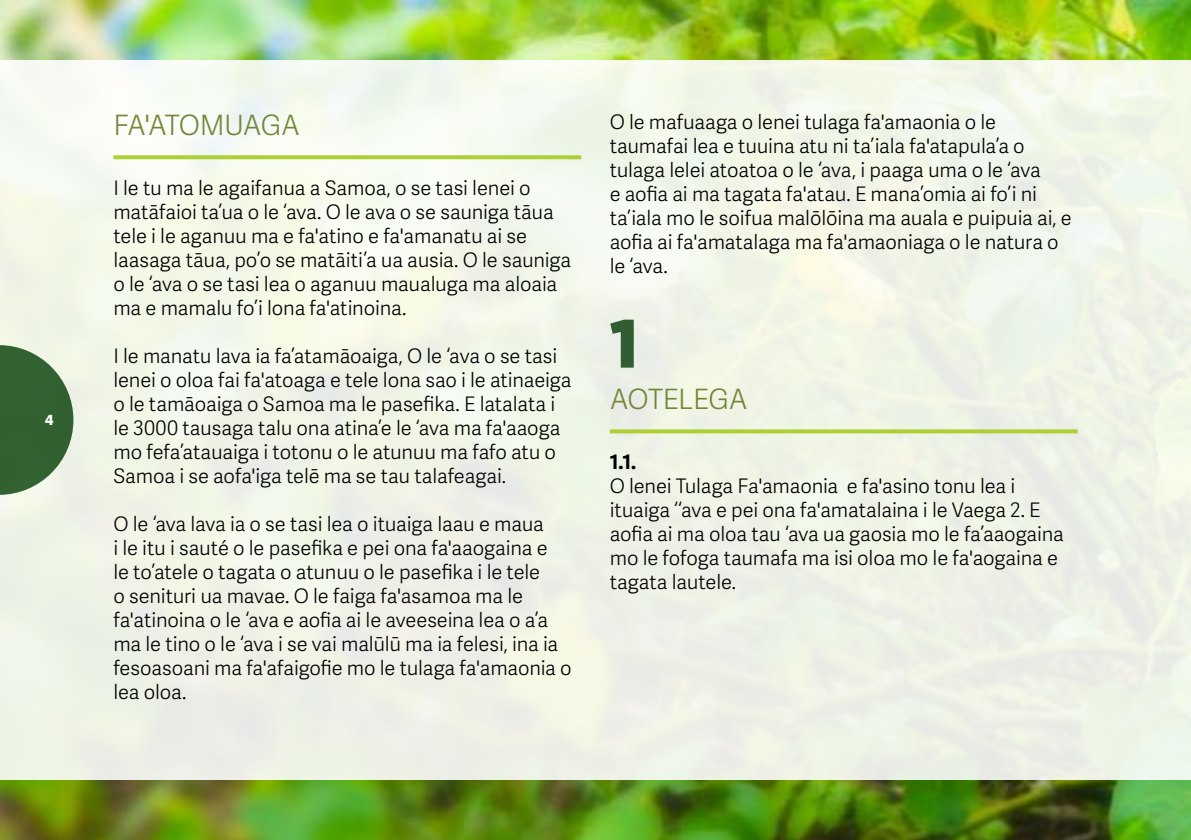
<style>
.page{position:relative;width:1191px;height:840px;background:#fff}
.page>*{position:absolute;margin:0;border:0;box-sizing:border-box;transform-origin:0 0}
.t1{font:900 68px "Gotham";color:#356537}
.t2{font:300 28px "Adelle Sans";letter-spacing:-.025em;color:#738637}
.t3{font:300 20px/24px "Adelle Sans";letter-spacing:-.005em;color:#000}
.t4{font:700 20px "Adelle Sans";color:#000}
.t5{font:800 14px "Adelle Sans";color:#fff}
</style>
<div class="page">
<img style="left:0;top:0;width:1191px;height:839px">
<div style="left:0;top:60px;width:1191px;height:719px;background:linear-gradient(to right,#f2f6ea,#eff3e7)"></div>
<svg style="left:113px;top:155px;width:468px;height:4px;background:#b1d242"></svg>
<svg style="left:609px;top:429px;width:468px;height:4px;background:#b3d347"></svg>
<svg style="left:0;top:345px;width:73px;height:149px;background:#5a8057"></svg>
<p class="t5" style="left:45px;top:410px;width:10px">4</p>
<h2 class="t2" style="left:113px;top:105px;width:188px">FA'ATOMUAGA</h2>
<p class="t3" style="left:609px;top:109px;width:464px">O le mafuaaga o lenei tulaga fa'amaonia o le taumafai lea e tuuina atu ni ta’iala fa'atapula’a o tulaga lelei atoatoa o le ‘ava, i paaga uma o le ‘ava<br>e aofia ai ma tagata fa'atau. E mana’omia ai fo’i ni ta’iala mo le soifua malōlōina ma auala e puipuia ai, e aofia ai fa'amatalaga ma fa'amaoniaga o le natura o le ‘ava.</p>
<p class="t3" style="left:113px;top:175px;width:459px">I le tu ma le agaifanua a Samoa, o se tasi lenei o matāfaioi ta’ua o le ‘ava. O le ava o se sauniga tāua tele i le aganuu ma e fa'atino e fa'amanatu ai se laasaga tāua, po’o se matāiti’a ua ausia. O le sauniga o le ‘ava o se tasi lea o aganuu maualuga ma aloaia ma e mamalu fo’i lona fa'atinoina.</p>
<p class="t3" style="left:113px;top:343px;width:459px">I le manatu lava ia fa’atamāoaiga, O le ‘ava o se tasi lenei o oloa fai fa'atoaga e tele lona sao i le atinaeiga o le tamāoaiga o Samoa ma le pasefika. E latalata i le 3000 tausaga talu ona atina’e le ‘ava ma fa'aaoga mo fefa’atauaiga i totonu o le atunuu ma fafo atu o Samoa i se aofa'iga telē ma se tau talafeagai.</p>
<p class="t3" style="left:113px;top:511px;width:460px">O le ‘ava lava ia o se tasi lea o ituaiga laau e maua<br>i le itu i sauté o le pasefika e pei ona fa'aaogaina e<br>le to’atele o tagata o atunuu o le pasefika i le tele<br>o senituri ua mavae. O le faiga fa'asamoa ma le fa'atinoina o le ‘ava e aofia ai le aveeseina lea o a’a ma le tino o le ‘ava i se vai malūlū ma ia felesi, ina ia fesoasoani ma fa'afaigofie mo le tulaga fa'amaonia o lea oloa.</p>
<h1 class="t1" style="left:609px;top:296px;width:30px">1</h1>
<h2 class="t2" style="left:609px;top:379px;width:140px">AOTELEGA</h2>
<p class="t4" style="left:609px;top:447px;width:28px">1.1.</p>
<p class="t3" style="left:609px;top:473px;width:456px">O lenei Tulaga Fa'amaonia e fa'asino tonu lea i ituaiga ‘‘ava e pei ona fa'amatalaina i le Vaega 2. E aofia ai ma oloa tau ‘ava ua gaosia mo le fa’aaogaina mo le fofoga taumafa ma isi oloa mo le fa'aogaina e tagata lautele.</p>
</div>
